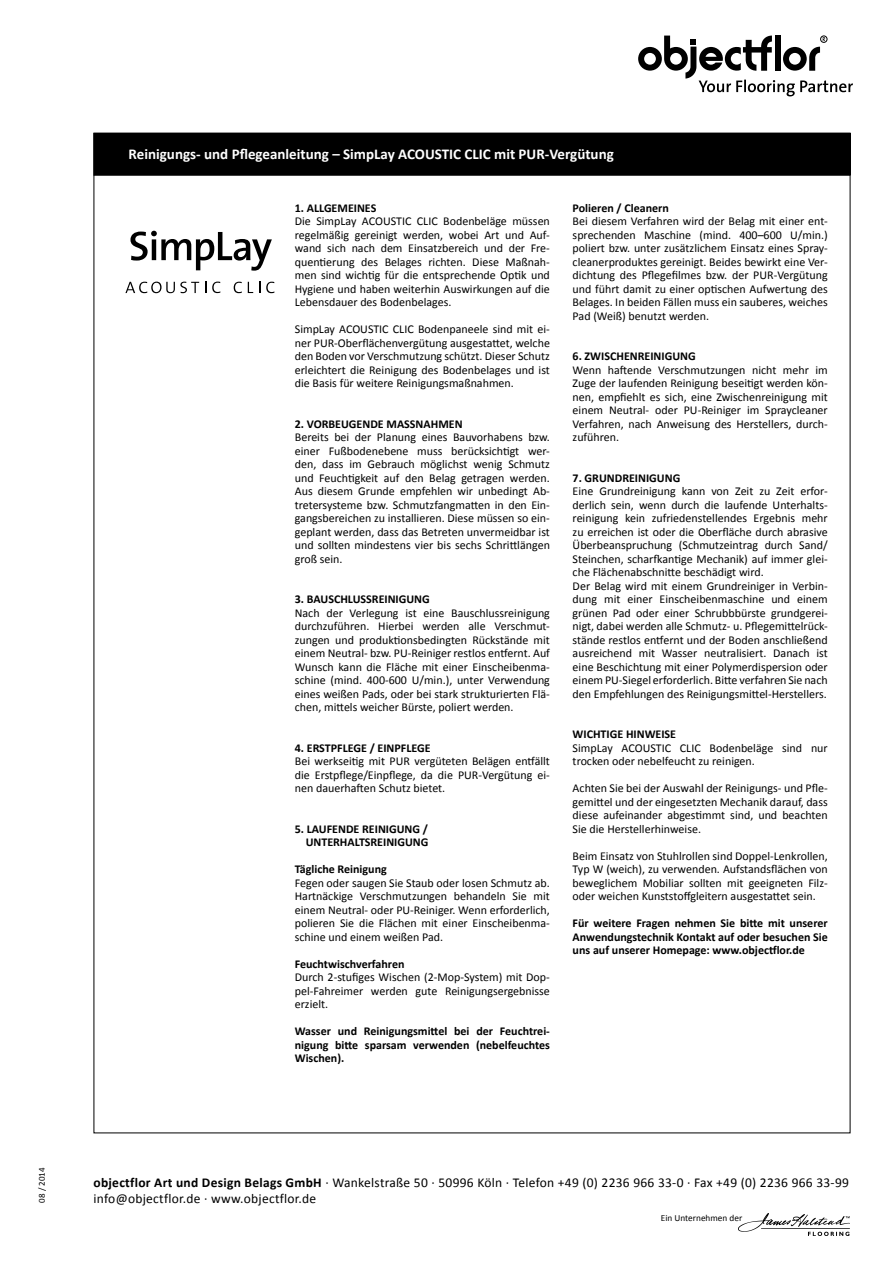
<style>
.page{position:relative;width:893px;height:1263px;background:#fff}
.page>*{position:absolute;margin:0;border:0;box-sizing:border-box;transform-origin:0 0}
.t1{font:700 15px "Calibri";color:#fff}
.t2{font:13.5px/16.2px "Calibri";letter-spacing:.02em;color:#000}
.t3{font:12px/13.5px "Calibri";color:#000;text-align:justify}
.t4{font:700 12px/13.5px "Calibri";color:#000;text-align:justify}
.t5{font:9.3px "Calibri";color:#000}
.t6{font:9px "Calibri";color:#000}
.s1{font-weight:700}
</style>
<div class="page">
<div style="left:94px;top:133px;width:756px;height:42px;background:#000"></div>
<div style="left:94px;top:133px;width:756px;height:43px;border:1px solid #000"></div>
<svg style="left:638px;top:36px;width:215px;height:60px"></svg>
<img style="left:739px;top:1213px;width:111px;height:22px">
<svg style="left:130px;top:231px;width:142px;height:40px"></svg>
<svg style="left:125px;top:282px;width:74px;height:11px"></svg>
<svg style="left:212px;top:282px;width:8px;height:11px"></svg>
<svg style="left:234px;top:282px;width:8px;height:11px"></svg>
<svg style="left:248px;top:282px;width:5px;height:11px"></svg>
<svg style="left:266px;top:282px;width:8px;height:11px"></svg>
<p class="t1" style="left:129px;top:145px;width:487px">Reinigungs- und Pflegeanleitung – SimpLay ACOUSTIC CLIC mit PUR-Vergütung</p>
<p class="t4" style="left:295px;top:200px;width:83px">1. ALLGEMEINES</p>
<p class="t3" style="left:295px;top:214px;width:257px">Die SimpLay ACOUSTIC CLIC Bodenbeläge müssen regelmäßig gereinigt werden, wobei Art und Auf&shy;wand sich nach dem Einsatzbereich und der Fre&shy;quentierung des Belages richten. Diese Maßnah&shy;men sind wichtig für die entsprechende Optik und Hygiene und haben weiterhin Auswirkungen auf die Lebensdauer des Bodenbelages.</p>
<p class="t3" style="left:295px;top:322px;width:257px">SimpLay ACOUSTIC CLIC Bodenpaneele sind mit ei&shy;ner PUR-Oberflächenvergütung ausgestattet, welche den Boden vor Verschmutzung schützt. Dieser Schutz erleichtert die Reinigung des Bodenbelages und ist die Basis für weitere Reinigungsmaßnahmen.</p>
<p class="t4" style="left:295px;top:416px;width:169px">2. VORBEUGENDE MASSNAHMEN</p>
<p class="t3" style="left:295px;top:430px;width:257px">Bereits bei der Planung eines Bauvorhabens bzw. einer Fußbodenebene muss berücksichtigt wer&shy;den, dass im Gebrauch möglichst wenig Schmutz und Feuchtigkeit auf den Belag getragen werden.<br>Aus diesem Grunde empfehlen wir unbedingt Ab&shy;tretersysteme bzw. Schmutzfangmatten in den Ein&shy;gangsbereichen zu installieren. Diese müssen so ein&shy;geplant werden, dass das Betreten unvermeidbar ist und sollten mindestens vier bis sechs Schrittlängen groß sein.</p>
<p class="t4" style="left:295px;top:592px;width:137px">3. BAUSCHLUSSREINIGUNG</p>
<p class="t3" style="left:295px;top:605px;width:257px">Nach der Verlegung ist eine Bauschlussreinigung durchzuführen. Hierbei werden alle Verschmut&shy;zungen und produktionsbedingten Rückstände mit einem Neutral- bzw. PU-Reiniger restlos entfernt. Auf Wunsch kann die Fläche mit einer Einscheibenma&shy;schine (mind. 400-600 U/min.), unter Verwendung eines weißen Pads, oder bei stark strukturierten Flä&shy;chen, mittels weicher Bürste, poliert werden.</p>
<p class="t4" style="left:295px;top:740px;width:137px">4. ERSTPFLEGE / EINPFLEGE</p>
<p class="t3" style="left:295px;top:754px;width:257px">Bei werkseitig mit PUR vergüteten Belägen entfällt die Erstpflege/Einpflege, da die PUR-Vergütung ei&shy;nen dauerhaften Schutz bietet.</p>
<p class="t4" style="left:295px;top:821px;width:135px;text-align:right">5. LAUFENDE REINIGUNG /<br>UNTERHALTSREINIGUNG</p>
<p class="t4" style="left:295px;top:862px;width:93px">Tägliche Reinigung</p>
<p class="t3" style="left:295px;top:875px;width:257px">Fegen oder saugen Sie Staub oder losen Schmutz ab.<br>Hartnäckige Verschmutzungen behandeln Sie mit einem Neutral- oder PU-Reiniger. Wenn erforderlich, polieren Sie die Flächen mit einer Einscheibenma&shy;schine und einem weißen Pad.</p>
<p class="t4" style="left:295px;top:956px;width:111px">Feuchtwischverfahren</p>
<p class="t3" style="left:295px;top:970px;width:257px">Durch 2-stufiges Wischen (2-Mop-System) mit Dop&shy;pel-Fahreimer werden gute Reinigungsergebnisse erzielt.</p>
<p class="t4" style="left:295px;top:1024px;width:257px">Wasser und Reinigungsmittel bei der Feuchtrei&shy;nigung bitte sparsam verwenden (nebelfeuchtes Wischen).</p>
<p class="t4" style="left:573px;top:200px;width:98px">Polieren / Cleanern</p>
<p class="t3" style="left:573px;top:214px;width:257px">Bei diesem Verfahren wird der Belag mit einer ent&shy;sprechenden Maschine (mind. 400–600 U/min.) poliert bzw. unter zusätzlichem Einsatz eines Spray&shy;cleanerproduktes gereinigt. Beides bewirkt eine Ver&shy;dichtung des Pflegefilmes bzw. der PUR-Vergütung und führt damit zu einer optischen Aufwertung des Belages. In beiden Fällen muss ein sauberes, weiches Pad (Weiß) benutzt werden.</p>
<p class="t4" style="left:573px;top:349px;width:125px">6. ZWISCHENREINIGUNG</p>
<p class="t3" style="left:573px;top:362px;width:257px">Wenn haftende Verschmutzungen nicht mehr im Zuge der laufenden Reinigung beseitigt werden kön&shy;nen, empfiehlt es sich, eine Zwischenreinigung mit einem Neutral- oder PU-Reiniger im Spraycleaner Verfahren, nach Anweisung des Herstellers, durch&shy;zuführen.</p>
<p class="t4" style="left:573px;top:470px;width:109px">7. GRUNDREINIGUNG</p>
<p class="t3" style="left:573px;top:484px;width:257px;text-align:left">Eine Grundreinigung kann von Zeit zu Zeit erfor&shy;derlich sein, wenn durch die laufende Unterhalts&shy;reinigung kein zufriedenstellendes Ergebnis mehr zu erreichen ist oder die Oberfläche durch abrasive Überbeanspruchung (Schmutzeintrag durch Sand/ Steinchen, scharfkantige Mechanik) auf immer glei&shy;che Flächenabschnitte beschädigt wird.<br>Der Belag wird mit einem Grundreiniger in Verbin&shy;dung mit einer Einscheibenmaschine und einem grünen Pad oder einer Schrubbbürste grundgerei&shy;nigt, dabei werden alle Schmutz- u. Pflegemittelrück&shy;stände restlos entfernt und der Boden anschließend ausreichend mit Wasser neutralisiert. Danach ist eine Beschichtung mit einer Polymerdispersion oder einem PU-Siegel erforderlich. Bitte verfahren Sie nach den Empfehlungen des Reinigungsmittel-Herstellers.</p>
<p class="t4" style="left:573px;top:727px;width:105px">WICHTIGE HINWEISE</p>
<p class="t3" style="left:573px;top:740px;width:257px">SimpLay ACOUSTIC CLIC Bodenbeläge sind nur trocken oder nebelfeucht zu reinigen.</p>
<p class="t3" style="left:573px;top:781px;width:257px">Achten Sie bei der Auswahl der Reinigungs- und Pfle&shy;gemittel und der eingesetzten Mechanik darauf, dass diese aufeinander abgestimmt sind, und beachten Sie die Herstellerhinweise.</p>
<p class="t3" style="left:573px;top:848px;width:257px">Beim Einsatz von Stuhlrollen sind Doppel-Lenkrollen, Typ W (weich), zu verwenden. Aufstandsflächen von beweglichem Mobiliar sollten mit geeigneten Filz&shy;oder weichen Kunststoffgleitern ausgestattet sein.</p>
<p class="t4" style="left:573px;top:916px;width:257px">Für weitere Fragen nehmen Sie bitte mit unserer Anwendungstechnik Kontakt auf oder besuchen Sie uns auf unserer Homepage: www.objectflor.de</p>
<p class="t6" style="left:36px;top:1202px;width:36px;rotate:-90deg">08 / 2014</p>
<p class="t2" style="left:94px;top:1174px;width:757px"><span class="s1">objectflor Art und Design Belags GmbH</span> · Wankelstraße 50 · 50996 Köln · Telefon +49 (0) 2236 966 33-0 · Fax +49 (0) 2236 966 33-99 info@objectflor.de · www.objectflor.de</p>
<p class="t5" style="left:661px;top:1212px;width:83px">Ein Unternehmen der</p>
</div>
